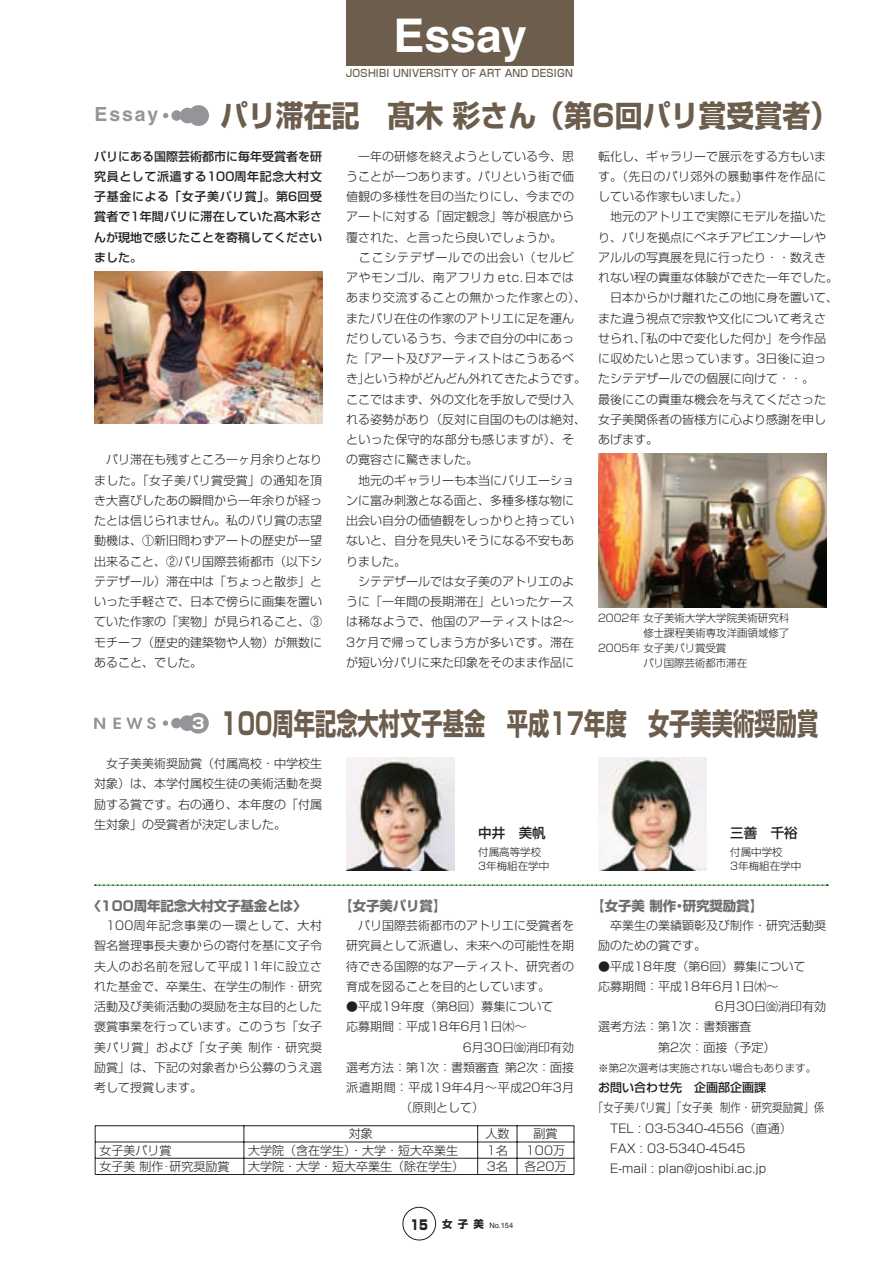
<style>
.page{position:relative;width:893px;height:1263px;background:#fff}
.page>*{position:absolute;margin:0;border:0;box-sizing:border-box;transform-origin:0 0}
.t1{font:700 46.5px "Helvetica";color:#fff}
._00_タイトル_20pt新ゴB{font:700 30px "Shin Go";color:#6c5d4d;scale:.71 1}
._00_タイトル_20pt新ゴB-2{font:700 30px "Shin Go";color:#6c5d4d;scale:.93 1}
.t2{font:700 19.5px "Helvetica";letter-spacing:.1em;color:#939598}
.t3{font:700 15px "Shin Go";color:#fff}
._01_本文_見出し10pt新ゴB{font:700 13.5px "Shin Go";letter-spacing:-.015em;color:#6c6d70}
._01_本文{font:500 13.5px "Shin Go";color:#231f20}
._01_本文-2{font:300 12px/20.2px "Shin Go";color:#231f20;text-align:justify}
._02_本文_リード新ゴＭ{font:500 12px/20.2px "Shin Go";color:#231f20;text-align:justify}
._01_本文-3{font:300 12px "Shin Go";color:#231f20;scale:.87 1}
._06_インタビュープロフィール{font:300 10.5px/15px "Shin Go";letter-spacing:-.01em;color:#231f20;text-align:right}
._01_本文-4{font:300 10.5px "Shin Go";color:#231f20}
._05_脚注_日付___記者名{font:300 10.5px "Shin Go";color:#231f20}
.t4{font:500 10.2px "Shin Go";letter-spacing:.02em;color:#6c5d4d;scale:.93 1}
.t5{font:7.5px "Helvetica";color:#231f20}
.s1{font-family:"Shin Go";font-weight:900;font-size:13.5px}
.s2{font-family:"Shin Go";font-weight:700;font-size:10.5px}
</style>
<div class="page">
<div style="left:402px;top:1207px;width:34px;height:33px;border:1px solid #231f20;border-radius:50%"></div>
<div style="left:346px;top:0;width:228px;height:66px;background:#6c5d4d"></div>
<svg style="left:163px;top:113px;width:5px;height:5px"></svg>
<div style="left:171px;top:110px;width:11px;height:11px;background:#939598;border-radius:50%"></div>
<div style="left:180px;top:108px;width:15px;height:15px;background:#939598;border-radius:50%"></div>
<div style="left:188px;top:105px;width:21px;height:21px;background:#939598;border-radius:50%"></div>
<svg style="left:94px;top:718px;width:11px;height:11px"></svg>
<svg style="left:114px;top:717px;width:42px;height:12px"></svg>
<svg style="left:163px;top:720px;width:5px;height:6px"></svg>
<div style="left:171px;top:718px;width:11px;height:10px;background:#939598;border-radius:50%"></div>
<div style="left:180px;top:715px;width:15px;height:16px;background:#939598;border-radius:50%"></div>
<div style="left:188px;top:713px;width:21px;height:20px;background:#939598;border-radius:50%"></div>
<img style="left:94px;top:272px;width:228px;height:151px">
<img style="left:598px;top:454px;width:228px;height:154px">
<hr style="left:95px;top:1125px;width:149px;height:1px;background:#231f20">
<hr style="left:244px;top:1125px;width:233px;height:1px;background:#231f20">
<hr style="left:478px;top:1125px;width:39px;height:1px;background:#231f20">
<hr style="left:517px;top:1125px;width:57px;height:1px;background:#231f20">
<hr style="left:95px;top:1142px;width:149px;height:1px;background:#231f20">
<hr style="left:244px;top:1142px;width:234px;height:1px;background:#231f20">
<hr style="left:478px;top:1142px;width:39px;height:1px;background:#231f20">
<hr style="left:517px;top:1142px;width:57px;height:1px;background:#231f20">
<hr style="left:95px;top:1158px;width:149px;height:1px;background:#231f20">
<svg style="left:95px;top:1126px;width:1px;height:48px"></svg>
<hr style="left:244px;top:1158px;width:234px;height:1px;background:#231f20">
<svg style="left:244px;top:1125px;width:1px;height:49px"></svg>
<hr style="left:478px;top:1158px;width:39px;height:1px;background:#231f20">
<svg style="left:477px;top:1125px;width:1px;height:50px"></svg>
<hr style="left:517px;top:1158px;width:57px;height:1px;background:#231f20">
<svg style="left:517px;top:1126px;width:1px;height:48px"></svg>
<svg style="left:574px;top:1126px;width:1px;height:48px"></svg>
<hr style="left:95px;top:1174px;width:149px;height:1px;background:#231f20">
<hr style="left:244px;top:1174px;width:233px;height:1px;background:#231f20">
<hr style="left:478px;top:1174px;width:39px;height:1px;background:#231f20">
<hr style="left:517px;top:1174px;width:57px;height:1px;background:#231f20">
<img style="left:346px;top:758px;width:108px;height:113px">
<img style="left:598px;top:758px;width:108px;height:113px">
<svg style="left:95px;top:884px;width:733px;height:2px"></svg>
<p class="t1" style="left:393px;top:7px;width:135px">Essay</p>
<p class="t4" style="left:346px;top:66px;width:245px">JOSHIBI UNIVERSITY OF ART AND DESIGN</p>
<p class="t2" style="left:94px;top:102px;width:65px">Essay</p>
<p class="_00_タイトル_20pt新ゴB-2" style="left:220px;top:95px;width:666px">パリ滞在記　髙木 彩さん（第6回パリ賞受賞者）</p>
<p class="_02_本文_リード新ゴＭ" style="left:94px;top:145px;width:230px">パリにある国際芸術都市に毎年受賞者を研究員として派遣する100周年記念大村文子基金による「女子美パリ賞」。第6回受賞者で1年間パリに滞在していた髙木彩さんが現地で感じたことを寄稿してくださいました。</p>
<p class="_01_本文-2" style="left:346px;top:145px;width:230px">　一年の研修を終えようとしている今、思うことが一つあります。パリという街で価値観の多様性を目の当たりにし、今までのアートに対する「固定観念」等が根底から覆された、と言ったら良いでしょうか。</p>
<p class="_01_本文-2" style="left:598px;top:145px;width:229px">転化し、ギャラリーで展示をする方もいます。（先日のパリ郊外の暴動事件を作品にしている作家もいました。）</p>
<p class="_01_本文-2" style="left:598px;top:206px;width:241px;text-align:left">　地元のアトリエで実際にモデルを描いたり、パリを拠点にベネチアビエンナーレやアルルの写真展を見に行ったり・・数えきれない程の貴重な体験ができた一年でした。</p>
<p class="_01_本文-2" style="left:598px;top:287px;width:241px;text-align:left">　日本からかけ離れたこの地に身を置いて、また違う視点で宗教や文化について考えさせられ、「私の中で変化した何か」を今作品に収めたいと思っています。3日後に迫ったシテデザールでの個展に向けて・・。</p>
<p class="_01_本文-2" style="left:598px;top:388px;width:229px">最後にこの貴重な機会を与えてくださった女子美関係者の皆様方に心より感謝を申しあげます。</p>
<p class="_01_本文-2" style="left:346px;top:247px;width:242px;text-align:left">　ここシテデザールでの出会い（セルビアやモンゴル、南アフリカ etc.日本ではあまり交流することの無かった作家との）、またパリ在住の作家のアトリエに足を運んだりしているうち、今まで自分の中にあった「アート及びアーティストはこうあるべき」という枠がどんどん外れてきたようです。</p>
<p class="_01_本文-2" style="left:346px;top:388px;width:242px;text-align:left">ここではまず、外の文化を手放しで受け入れる姿勢があり（反対に自国のものは絶対、といった保守的な部分も感じますが）、その寛容さに驚きました。</p>
<p class="_01_本文-2" style="left:346px;top:469px;width:230px">　地元のギャラリーも本当にバリエーションに富み刺激となる面と、多種多様な物に出会い自分の価値観をしっかりと持っていないと、自分を見失いそうになる不安もありました。</p>
<p class="_01_本文-2" style="left:346px;top:571px;width:230px">　シテデザールでは女子美のアトリエのように「一年間の長期滞在」といったケースは稀なようで、他国のアーティストは2～3ケ月で帰ってしまう方が多いです。滞在が短い分パリに来た印象をそのまま作品に</p>
<p class="_01_本文-2" style="left:94px;top:449px;width:230px">　パリ滞在も残すところ一ヶ月余りとなりました。「女子美パリ賞受賞」の通知を頂き大喜びしたあの瞬間から一年余りが経ったとは信じられません。私のパリ賞の志望動機は、①新旧問わずアートの歴史が一望出来ること、②パリ国際芸術都市（以下シテデザール）滞在中は「ちょっと散歩」といった手軽さで、日本で傍らに画集を置いていた作家の「実物」が見られること、③モチーフ（歴史的建築物や人物）が無数にあること、でした。</p>
<p class="_06_インタビュープロフィール" style="left:598px;top:610px;width:193px">2002年 女子美術大学大学院美術研究科修士課程美術専攻洋画領域修了</p>
<p class="_06_インタビュープロフィール" style="left:643px;top:640px;width:105px;text-align:left;text-indent:-45px">2005年 女子美パリ賞受賞<br>パリ国際芸術都市滞在</p>
<p class="t3" style="left:192px;top:713px;width:14px">3</p>
<p class="_00_タイトル_20pt新ゴB" style="left:220px;top:703px;width:844px">100周年記念大村文子基金　平成17年度　女子美美術奨励賞</p>
<p class="_01_本文-2" style="left:94px;top:753px;width:230px">　女子美美術奨励賞（付属高校・中学校生対象）は、本学付属校生徒の美術活動を奨励する賞です。右の通り、本年度の「付属生対象」の受賞者が決定しました。</p>
<p class="_01_本文_見出し10pt新ゴB" style="left:87px;top:897px;width:221px">〈100周年記念大村文子基金とは〉</p>
<p class="_01_本文-2" style="left:94px;top:915px;width:230px">　100周年記念事業の一環として、大村智名誉理事長夫妻からの寄付を基に文子令夫人のお名前を冠して平成11年に設立された基金で、卒業生、在学生の制作・研究活動及び美術活動の奨励を主な目的とした褒賞事業を行っています。このうち「女子美パリ賞」および「女子美 制作・研究奨励賞」は、下記の対象者から公募のうえ選考して授賞します。</p>
<p class="_01_本文" style="left:478px;top:824px;width:69px">中井　美帆</p>
<p class="_01_本文-4" style="left:478px;top:845px;width:64px">付属高等学校</p>
<p class="_01_本文-4" style="left:478px;top:859px;width:72px">3年梅組在学中</p>
<p class="_01_本文_見出し10pt新ゴB" style="left:339px;top:897px;width:109px">【女子美パリ賞】</p>
<p class="_01_本文-2" style="left:346px;top:915px;width:230px">　パリ国際芸術都市のアトリエに受賞者を研究員として派遣し、未来への可能性を期待できる国際的なアーティスト、研究者の育成を図ることを目的としています。</p>
<p class="_01_本文-2" style="left:346px;top:996px;width:209px">●平成19年度（第8回）募集について</p>
<p class="_01_本文-2" style="left:346px;top:1016px;width:182px">応募期間：平成18年6月1日㈭～</p>
<p class="_01_本文-2" style="left:463px;top:1036px;width:113px">6月30日㈮消印有効</p>
<p class="_01_本文-2" style="left:346px;top:1057px;width:230px">選考方法：第1次：書類審査第2次：面接</p>
<p class="_01_本文-2" style="left:400px;top:1077px;width:176px;text-indent:-54px">派遣期間： 平成19年4月～平成20年3月（原則として）</p>
<p class="_01_本文-2" style="left:349px;top:1123px;width:25px">対象</p>
<p class="_01_本文-2" style="left:485px;top:1123px;width:25px">人数</p>
<p class="_01_本文-2" style="left:533px;top:1123px;width:25px">副賞</p>
<p class="_01_本文-2" style="left:99px;top:1139px;width:73px">女子美パリ賞</p>
<p class="_01_本文-2" style="left:248px;top:1139px;width:211px">大学院（含在学生）・大学・短大卒業生</p>
<p class="_01_本文-2" style="left:487px;top:1139px;width:23px">1名</p>
<p class="_01_本文-2" style="left:526px;top:1139px;width:41px">100万</p>
<p class="_01_本文-2" style="left:99px;top:1156px;width:131px">女子美 制作･研究奨励賞</p>
<p class="_01_本文-2" style="left:248px;top:1156px;width:217px">大学院・大学・短大卒業生（除在学生）</p>
<p class="_01_本文-2" style="left:487px;top:1156px;width:23px">3名</p>
<p class="_01_本文-2" style="left:524px;top:1156px;width:44px">各20万</p>
<p class="t5" style="left:410px;top:1221px;width:104px"><span class="s1">15</span> <span class="s2">女子美</span> No.154</p>
<p class="_01_本文" style="left:730px;top:824px;width:69px">三善　千裕</p>
<p class="_01_本文-4" style="left:730px;top:845px;width:54px">付属中学校</p>
<p class="_01_本文-4" style="left:730px;top:859px;width:72px">3年梅組在学中</p>
<p class="_01_本文_見出し10pt新ゴB" style="left:591px;top:897px;width:173px">【女子美 制作･研究奨励賞】</p>
<p class="_01_本文-2" style="left:598px;top:915px;width:229px">　卒業生の業績顕彰及び制作・研究活動奨励のための賞です。</p>
<p class="_01_本文-2" style="left:598px;top:955px;width:209px">●平成18年度（第6回）募集について</p>
<p class="_01_本文-2" style="left:598px;top:976px;width:182px">応募期間：平成18年6月1日㈭～</p>
<p class="_01_本文-2" style="left:715px;top:996px;width:113px">6月30日㈮消印有効</p>
<p class="_01_本文-2" style="left:598px;top:1016px;width:155px">選考方法：第1次：書類審査</p>
<p class="_01_本文-2" style="left:598px;top:1036px;width:179px">　　　　　第2次：面接（予定）</p>
<p class="_05_脚注_日付___記者名" style="left:598px;top:1061px;width:219px">※第2次選考は実施されない場合もあります。</p>
<p class="_02_本文_リード新ゴＭ" style="left:598px;top:1077px;width:169px">お問い合わせ先　企画部企画課</p>
<p class="_01_本文-3" style="left:593px;top:1100px;width:267px">「女子美パリ賞」「女子美 制作・研究奨励賞」係</p>
<p class="_01_本文-2" style="left:598px;top:1117px;width:195px">　TEL : 03-5340-4556（直通）</p>
<p class="_01_本文-2" style="left:598px;top:1138px;width:149px">　FAX : 03-5340-4545</p>
<p class="_01_本文-2" style="left:598px;top:1158px;width:169px">　E-mail : plan@joshibi.ac.jp</p>
</div>
